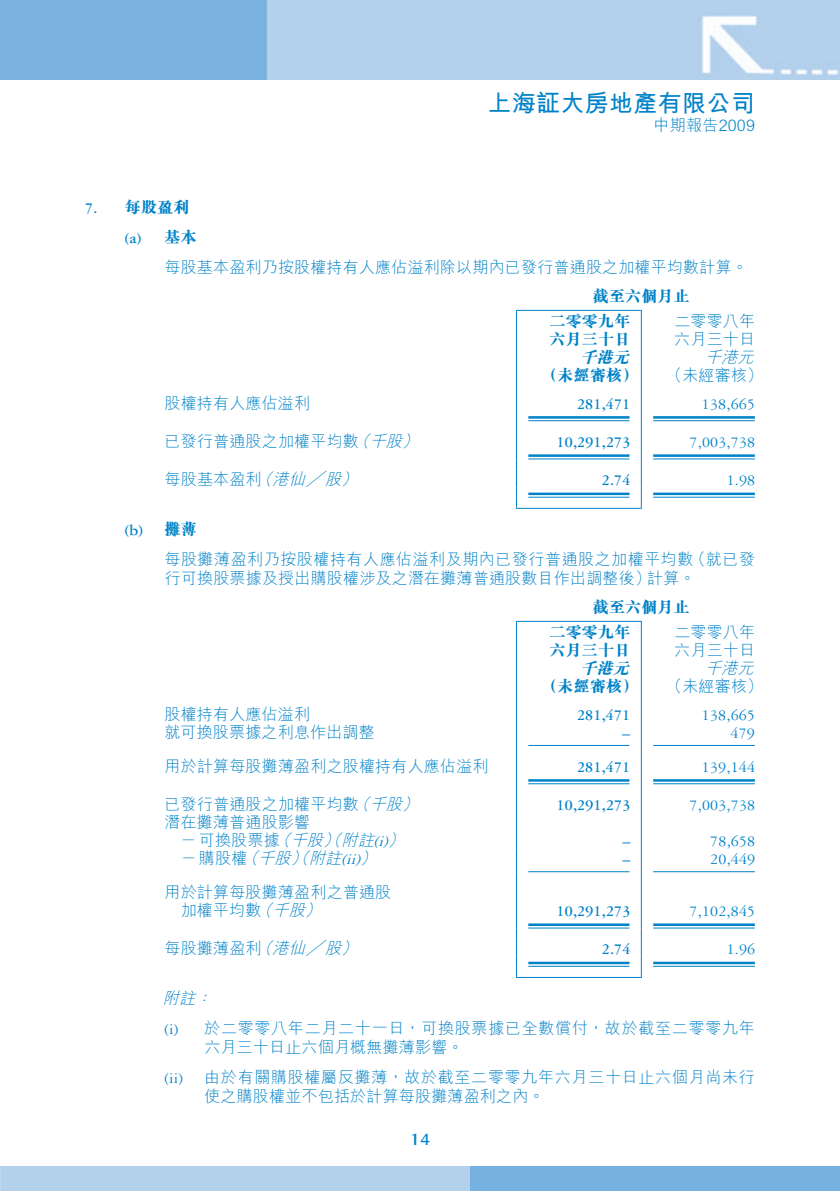
<style>
.page{position:relative;width:840px;height:1191px;background:#fff}
.page>*{position:absolute;margin:0;border:0;box-sizing:border-box;transform-origin:0 0}
.t1{font:700 24px "M Hei HK";letter-spacing:.015em;color:#0082c8}
.t2{font:700 18px "Rotis Semi Serif Std";color:#0082c8}
.t3{font:300 16px/18px "M Hei HK";letter-spacing:.01em;color:#0082c8}
.t4{font:300 16px/30px "M Hei HK";letter-spacing:.045em;color:#0082c8}
.t5{font:16px "Garamond 3 LT Std";letter-spacing:.01em;color:#0082c8}
.t6{font:700 16px "Garamond 3 LT Std";letter-spacing:.01em;color:#0082c8}
.t7{font:800 16px/25px "M Sung HK";letter-spacing:.01em;color:#0082c8}
.t8{font:italic 300 16px "M Hei HK";color:#0082c8}
.t9{font:300 16px/19px "M Hei HK";letter-spacing:.035em;color:#0082c8;text-align:right}
.t10{font:italic 16px "Garamond 3 LT Std";color:#0082c8}
.t11{font:italic 800 16px "M Sung HK";color:#0082c8}
.s1{font-family:"M Hei HK";font-weight:300}
</style>
<div class="page">
<img style="left:1px;top:0;width:838px;height:79px">
<div style="left:0;top:1166px;width:508px;height:25px;background:#b4d1ec"></div>
<div style="left:470px;top:1166px;width:369px;height:25px;background:#76b1df"></div>
<img style="left:0;top:0;width:1px;height:79px">
<hr style="left:515px;top:508px;width:126px;height:1px;background:#0082c8">
<hr style="left:515px;top:310px;width:126px;height:1px;background:#0082c8">
<hr style="left:515px;top:311px;width:1px;height:36px;background:#0082c8">
<hr style="left:640px;top:311px;width:1px;height:36px;background:#0082c8">
<svg style="left:640px;top:347px;width:1px;height:161px"></svg>
<hr style="left:528px;top:416px;width:101px;height:2px;background:#0082c8">
<hr style="left:528px;top:420px;width:101px;height:1px;background:#0082c8">
<hr style="left:652px;top:416px;width:102px;height:2px;background:#0082c8">
<hr style="left:652px;top:420px;width:102px;height:1px;background:#0082c8">
<hr style="left:528px;top:454px;width:101px;height:3px;background:#0082c8">
<hr style="left:528px;top:458px;width:101px;height:1px;background:#0082c8">
<hr style="left:652px;top:454px;width:102px;height:3px;background:#0082c8">
<hr style="left:652px;top:458px;width:102px;height:1px;background:#0082c8">
<hr style="left:528px;top:492px;width:101px;height:3px;background:#0082c8">
<hr style="left:528px;top:497px;width:101px;height:1px;background:#0082c8">
<hr style="left:652px;top:492px;width:102px;height:3px;background:#0082c8">
<hr style="left:652px;top:497px;width:102px;height:1px;background:#0082c8">
<hr style="left:515px;top:977px;width:126px;height:1px;background:#0082c8">
<hr style="left:515px;top:621px;width:126px;height:1px;background:#0082c8">
<hr style="left:515px;top:622px;width:1px;height:36px;background:#0082c8">
<hr style="left:640px;top:622px;width:1px;height:36px;background:#0082c8">
<svg style="left:640px;top:658px;width:1px;height:224px"></svg>
<hr style="left:515px;top:882px;width:1px;height:36px;background:#0082c8">
<hr style="left:640px;top:882px;width:1px;height:36px;background:#0082c8">
<svg style="left:640px;top:918px;width:1px;height:59px"></svg>
<hr style="left:528px;top:745px;width:101px;height:1px;background:#0082c8">
<hr style="left:652px;top:745px;width:102px;height:1px;background:#0082c8">
<hr style="left:528px;top:779px;width:101px;height:2px;background:#0082c8">
<hr style="left:528px;top:783px;width:101px;height:1px;background:#0082c8">
<hr style="left:652px;top:779px;width:102px;height:2px;background:#0082c8">
<hr style="left:652px;top:783px;width:102px;height:1px;background:#0082c8">
<hr style="left:528px;top:871px;width:101px;height:1px;background:#0082c8">
<hr style="left:652px;top:871px;width:102px;height:1px;background:#0082c8">
<hr style="left:528px;top:923px;width:101px;height:3px;background:#0082c8">
<hr style="left:528px;top:927px;width:101px;height:1px;background:#0082c8">
<hr style="left:652px;top:923px;width:102px;height:3px;background:#0082c8">
<hr style="left:652px;top:927px;width:102px;height:1px;background:#0082c8">
<hr style="left:528px;top:961px;width:101px;height:3px;background:#0082c8">
<hr style="left:528px;top:966px;width:101px;height:1px;background:#0082c8">
<hr style="left:652px;top:961px;width:102px;height:3px;background:#0082c8">
<hr style="left:652px;top:966px;width:102px;height:1px;background:#0082c8">
<p class="t6" style="left:85px;top:199px;width:14px">7.</p>
<p class="t7" style="left:125px;top:194px;width:66px">每股盈利</p>
<p class="t6" style="left:125px;top:229px;width:18px">)a(</p>
<p class="t7" style="left:164px;top:224px;width:34px">基本</p>
<h1 class="t1" style="left:487px;top:86px;width:269px">上海証大房地產有限公司</h1>
<p class="t3" style="left:653px;top:116px;width:103px">中期報告2009</p>
<p class="t3" style="left:164px;top:257px;width:584px">每股基本盈利乃按股權持有人應佔溢利除以期內已發行普通股之加權平均數計算。</p>
<p class="t7" style="left:549px;top:283px;width:142px;text-indent:43px">截至六個月止二零零九年</p>
<p class="t7" style="left:549px;top:326px;width:82px">六月三十日</p>
<p class="t3" style="left:674px;top:311px;width:82px">二零零八年六月三十日</p>
<p class="t8" style="left:704px;top:346px;width:56px">千港元</p>
<p class="t11" style="left:580px;top:346px;width:55px">千港元</p>
<p class="t6" style="left:125px;top:521px;width:20px">)b(</p>
<p class="t7" style="left:541px;top:362px;width:98px">（未經審核）</p>
<p class="t3" style="left:665px;top:365px;width:98px">（未經審核(</p>
<p class="t3" style="left:164px;top:393px;width:147px">股權持有人應佔溢利</p>
<p class="t6" style="left:576px;top:395px;width:55px">281,471</p>
<p class="t5" style="left:701px;top:395px;width:55px">138,665</p>
<p class="t8" style="left:353px;top:430px;width:23px">（</p>
<p class="t8" style="left:402px;top:430px;width:23px">(</p>
<p class="t3" style="left:164px;top:431px;width:196px">已發行普通股之加權平均數</p>
<p class="t8" style="left:369px;top:430px;width:39px">千股</p>
<p class="t6" style="left:556px;top:433px;width:75px">10,291,273</p>
<p class="t5" style="left:689px;top:433px;width:67px">7,003,738</p>
<p class="t8" style="left:307px;top:468px;width:23px">╱</p>
<p class="t8" style="left:256px;top:468px;width:23px">（</p>
<p class="t8" style="left:341px;top:468px;width:23px">(</p>
<p class="t8" style="left:272px;top:468px;width:39px">港仙</p>
<p class="t3" style="left:164px;top:470px;width:98px">每股基本盈利</p>
<p class="t7" style="left:164px;top:516px;width:34px">攤薄</p>
<p class="t8" style="left:325px;top:468px;width:23px">股</p>
<p class="t6" style="left:601px;top:472px;width:30px">2.74</p>
<p class="t5" style="left:726px;top:472px;width:30px">1.98</p>
<p class="t3" style="left:689px;top:549px;width:67px">（就已發</p>
<p class="t9" style="left:164px;top:549px;width:532px">每股攤薄盈利乃按股權持有人應佔溢利及期內已發行普通股之加權平均數計算。</p>
<p class="t3" style="left:165px;top:568px;width:487px">行可換股票據及授出購股權涉及之潛在攤薄普通股數目作出調整後）</p>
<p class="t7" style="left:549px;top:594px;width:142px;text-indent:43px">截至六個月止二零零九年</p>
<p class="t7" style="left:549px;top:637px;width:82px">六月三十日</p>
<p class="t3" style="left:674px;top:622px;width:82px">二零零八年六月三十日</p>
<p class="t8" style="left:704px;top:657px;width:56px">千港元</p>
<p class="t11" style="left:580px;top:657px;width:55px">千港元</p>
<p class="t7" style="left:541px;top:673px;width:98px">（未經審核）</p>
<p class="t3" style="left:665px;top:676px;width:98px">（未經審核(</p>
<p class="t3" style="left:164px;top:704px;width:147px">股權持有人應佔溢利</p>
<p class="t3" style="left:164px;top:722px;width:212px">就可換股票據之利息作出調整</p>
<p class="t6" style="left:576px;top:706px;width:55px">281,471</p>
<p class="t6" style="left:621px;top:724px;width:9px">–</p>
<p class="t5" style="left:701px;top:706px;width:55px">138,665</p>
<p class="t5" style="left:730px;top:724px;width:26px">479</p>
<p class="t3" style="left:164px;top:756px;width:325px">用於計算每股攤薄盈利之股權持有人應佔溢利</p>
<p class="t6" style="left:576px;top:758px;width:55px">281,471</p>
<p class="t5" style="left:701px;top:758px;width:55px">139,144</p>
<p class="t8" style="left:353px;top:793px;width:23px">（</p>
<p class="t8" style="left:402px;top:793px;width:23px">(</p>
<p class="t3" style="left:164px;top:794px;width:196px">已發行普通股之加權平均數潛在攤薄普通股影響</p>
<p class="t8" style="left:369px;top:793px;width:39px">千股</p>
<p class="t6" style="left:556px;top:796px;width:75px">10,291,273</p>
<p class="t5" style="left:689px;top:796px;width:67px">7,003,738</p>
<p class="t8" style="left:274px;top:829px;width:23px">（</p>
<p class="t8" style="left:323px;top:829px;width:25px">）（</p>
<p class="t10" style="left:374px;top:832px;width:37px"><span class="s1">(</span>(i(</p>
<p class="t8" style="left:341px;top:829px;width:39px">附註</p>
<p class="t3" style="left:180px;top:830px;width:100px">－可換股票據</p>
<p class="t8" style="left:290px;top:829px;width:39px">千股</p>
<p class="t8" style="left:242px;top:847px;width:23px">（</p>
<p class="t8" style="left:290px;top:847px;width:25px">）（</p>
<p class="t10" style="left:341px;top:850px;width:42px"><span class="s1">(</span>(i i(</p>
<p class="t8" style="left:309px;top:847px;width:39px">附註</p>
<p class="t3" style="left:164px;top:840px;width:228px;line-height:34px;text-indent:16px">－購股權<br>用於計算每股攤薄盈利之普通股</p>
<p class="t8" style="left:258px;top:847px;width:39px">千股</p>
<p class="t6" style="left:622px;top:832px;width:9px">–</p>
<p class="t6" style="left:622px;top:850px;width:9px">–</p>
<p class="t5" style="left:710px;top:832px;width:46px">78,658</p>
<p class="t5" style="left:710px;top:850px;width:46px">20,449</p>
<p class="t8" style="left:256px;top:899px;width:23px">（</p>
<p class="t8" style="left:305px;top:899px;width:23px">(</p>
<p class="t3" style="left:180px;top:900px;width:82px">加權平均數</p>
<p class="t8" style="left:272px;top:899px;width:39px">千股</p>
<p class="t6" style="left:556px;top:902px;width:75px">10,291,273</p>
<p class="t5" style="left:689px;top:902px;width:67px">7,102,845</p>
<p class="t8" style="left:307px;top:937px;width:23px">╱</p>
<p class="t8" style="left:256px;top:937px;width:23px">（</p>
<p class="t8" style="left:341px;top:937px;width:23px">(</p>
<p class="t8" style="left:272px;top:937px;width:39px">港仙</p>
<p class="t3" style="left:164px;top:939px;width:98px">每股攤薄盈利</p>
<p class="t8" style="left:195px;top:986px;width:23px">：</p>
<p class="t8" style="left:325px;top:937px;width:23px">股</p>
<p class="t8" style="left:163px;top:986px;width:39px">附註</p>
<p class="t6" style="left:601px;top:940px;width:30px">2.74</p>
<p class="t5" style="left:726px;top:941px;width:30px">1.96</p>
<p class="t5" style="left:164px;top:1020px;width:15px">)i(</p>
<p class="t5" style="left:164px;top:1069px;width:20px">)i i(</p>
<p class="t4" style="left:204px;top:1012px;width:551px">於二零零八年二月二十一日，可換股票據已全數償付，故於截至二零零九年</p>
<p class="t4" style="left:204px;top:1031px;width:552px">六月三十日止六個月概無攤薄影響。<br>由於有關購股權屬反攤薄，故於截至二零零九年六月三十日止六個月尚未行</p>
<p class="t3" style="left:204px;top:1086px;width:341px">使之購股權並不包括於計算每股攤薄盈利之內。</p>
<p class="t2" style="left:409px;top:1128px;width:22px">14</p>
</div>
